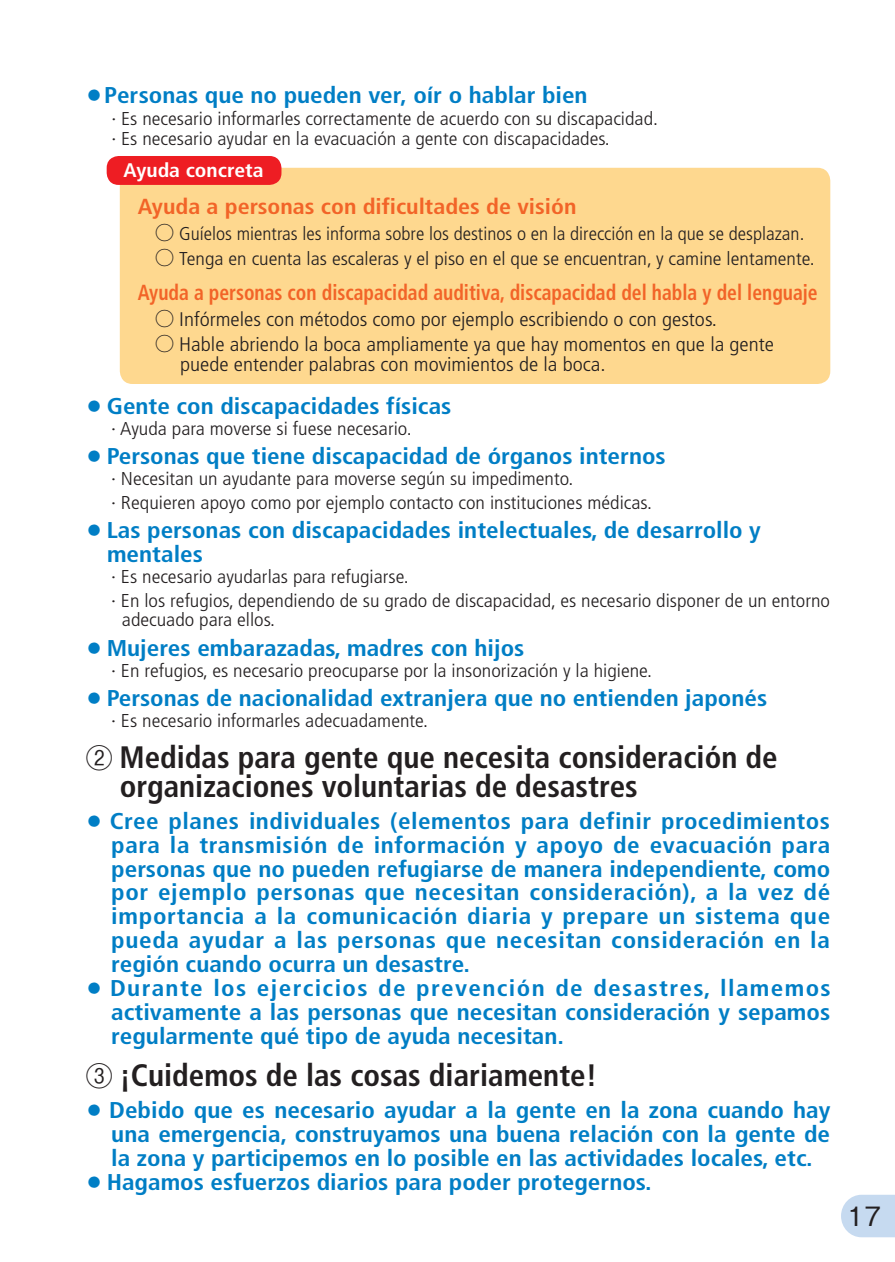
<style>
.page{position:relative;width:895px;height:1262px;background:#fff}
.page>*{position:absolute;margin:0;border:0;box-sizing:border-box;transform-origin:0 0}
.t1{font:700 condensed 31.05px/29.2px "Frutiger";color:#231f20}
.t2{font:500 26.55px "Gothic BBB Pro";color:#231f20}
.t3{font:700 condensed 22.8px/24px "Frutiger";color:#007ec5;text-align:justify;scale:1.1 1}
.t4{font:700 condensed 21.75px "Frutiger";color:#f26428;scale:.9 1}
.t5{font:700 condensed 21.75px "Frutiger";color:#f26428;scale:1.1 1}
.t6{font:300 condensed 19.65px/20.1px "Frutiger";color:#231f20;scale:1.1 1}
.t7{font:700 condensed 19.65px "Frutiger";color:#fff;scale:1.1 1}
.t8{font:300 condensed 18.6px/23.9px "Frutiger";color:#231f20;scale:1.1 1}
.t9{font:300 condensed 18.6px "Frutiger";color:#231f20;scale:1.05 1}
.s1{font-family:"Gothic BBB Pro";font-weight:500;font-stretch:normal;font-size:12.75px}
.s2{font-family:"Gothic BBB Pro";font-weight:500;font-stretch:normal;font-size:19.65px}
.s3{font-family:"Gothic BBB Pro";font-weight:500;font-stretch:normal}
.s4{font-family:"Gothic BBB Pro";font-weight:500;font-stretch:normal;font-size:26.85px}
</style>
<div class="page">
<div style="left:120px;top:168px;width:710px;height:216px;background:#fed88f;border-radius:13px"></div>
<div style="left:107px;top:156px;width:174px;height:29px;background:#ee1d23;border-radius:12px"></div>
<svg style="left:841px;top:1194px;width:53px;height:43px;background:#cbddf1"></svg>
<p class="t3" style="left:88px;top:83px;width:456px"><span class="s1">●</span> Personas que no pueden ver, oír o hablar bien</p>
<p class="t8" style="left:111px;top:109px;width:498px;line-height:19.6px">· Es necesario informarles correctamente de acuerdo con su discapacidad. · Es necesario ayudar en la evacuación a gente con discapacidades.</p>
<p class="t7" style="left:124px;top:159px;width:129px">Ayuda concreta</p>
<p class="t5" style="left:138px;top:194px;width:400px">Ayuda a personas con dificultades de visión</p>
<p class="t9" style="left:155px;top:223px;width:620px"><span class="s2">○</span> Guíelos mientras les informa sobre los destinos o en la dirección en la que se desplazan.</p>
<p class="t8" style="left:155px;top:247px;width:601px"><span class="s2">○</span> Tenga en cuenta las escaleras y el piso en el que se encuentran, y camine lentamente.</p>
<p class="t4" style="left:138px;top:280px;width:757px">Ayuda a personas con discapacidad auditiva, discapacidad del habla y del lenguaje</p>
<p class="t6" style="left:155px;top:309px;width:512px"><span class="s3">○</span> Infórmeles con métodos como por ejemplo escribiendo o con gestos.</p>
<p class="t6" style="left:180px;top:334px;width:541px;text-indent:-26px"><span class="s3">○</span> Hable abriendo la boca ampliamente ya que hay momentos en que la gente puede entender palabras con movimientos de la boca.</p>
<p class="t3" style="left:88px;top:394px;width:332px"><span class="s1">●</span> Gente con discapacidades físicas</p>
<p class="t8" style="left:111px;top:417px;width:274px">· Ayuda para moverse si fuese necesario.</p>
<p class="t3" style="left:88px;top:444px;width:527px"><span class="s1">●</span> Personas que tiene discapacidad de órganos internos</p>
<p class="t8" style="left:111px;top:467px;width:493px">· Necesitan un ayudante para moverse según su impedimento.<br>· Requieren apoyo como por ejemplo contacto con instituciones médicas.</p>
<p class="t3" style="left:107px;top:518px;width:596px;text-indent:-19px"><span class="s1">●</span> Las personas con discapacidades intelectuales, de desarrollo y mentales</p>
<p class="t8" style="left:111px;top:565px;width:654px">· Es necesario ayudarlas para refugiarse.<br>· En los refugios, dependiendo de su grado de discapacidad, es necesario disponer de un entorno</p>
<p class="t8" style="left:122px;top:608px;width:141px">adecuado para ellos.</p>
<p class="t3" style="left:88px;top:636px;width:398px"><span class="s1">●</span> Mujeres embarazadas, madres con hijos</p>
<p class="t8" style="left:111px;top:658px;width:493px">· En refugios, es necesario preocuparse por la insonorización y la higiene.</p>
<p class="t3" style="left:88px;top:686px;width:619px"><span class="s1">●</span> Personas de nacionalidad extranjera que no entienden japonés</p>
<p class="t8" style="left:111px;top:708px;width:289px">· Es necesario informarles adecuadamente.</p>
<h1 class="t1" style="left:120px;top:742px;width:659px;text-indent:-34px"><span class="s4">②</span> Medidas para gente que necesita consideración de organizaciones voluntarias de desastres</h1>
<p class="t3" style="left:111px;top:808px;width:655px;text-indent:-23px"><span class="s1">●</span> Cree planes individuales (elementos para definir procedimientos para la transmisión de información y apoyo de evacuación para personas que no pueden refugiarse de manera independiente, como por ejemplo personas que necesitan consideración), a la vez dé importancia a la comunicación diaria y prepare un sistema que pueda ayudar a las personas que necesitan consideración en la región cuando ocurra un desastre.</p>
<p class="t3" style="left:111px;top:976px;width:655px;text-indent:-23px"><span class="s1">●</span> Durante los ejercicios de prevención de desastres, llamemos activamente a las personas que necesitan consideración y sepamos regularmente qué tipo de ayuda necesitan.</p>
<h1 class="t1" style="left:86px;top:1060px;width:513px"><span class="s4">③</span> ¡Cuidemos de las cosas diariamente!</h1>
<p class="t3" style="left:111px;top:1098px;width:655px;text-indent:-23px"><span class="s1">●</span> Debido que es necesario ayudar a la gente en la zona cuando hay una emergencia, construyamos una buena relación con la gente de la zona y participemos en lo posible en las actividades locales, etc.</p>
<p class="t3" style="left:88px;top:1169px;width:514px"><span class="s1">●</span> Hagamos esfuerzos diarios para poder protegernos.</p>
<p class="t2" style="left:847px;top:1194px;width:35px">17</p>
</div>
